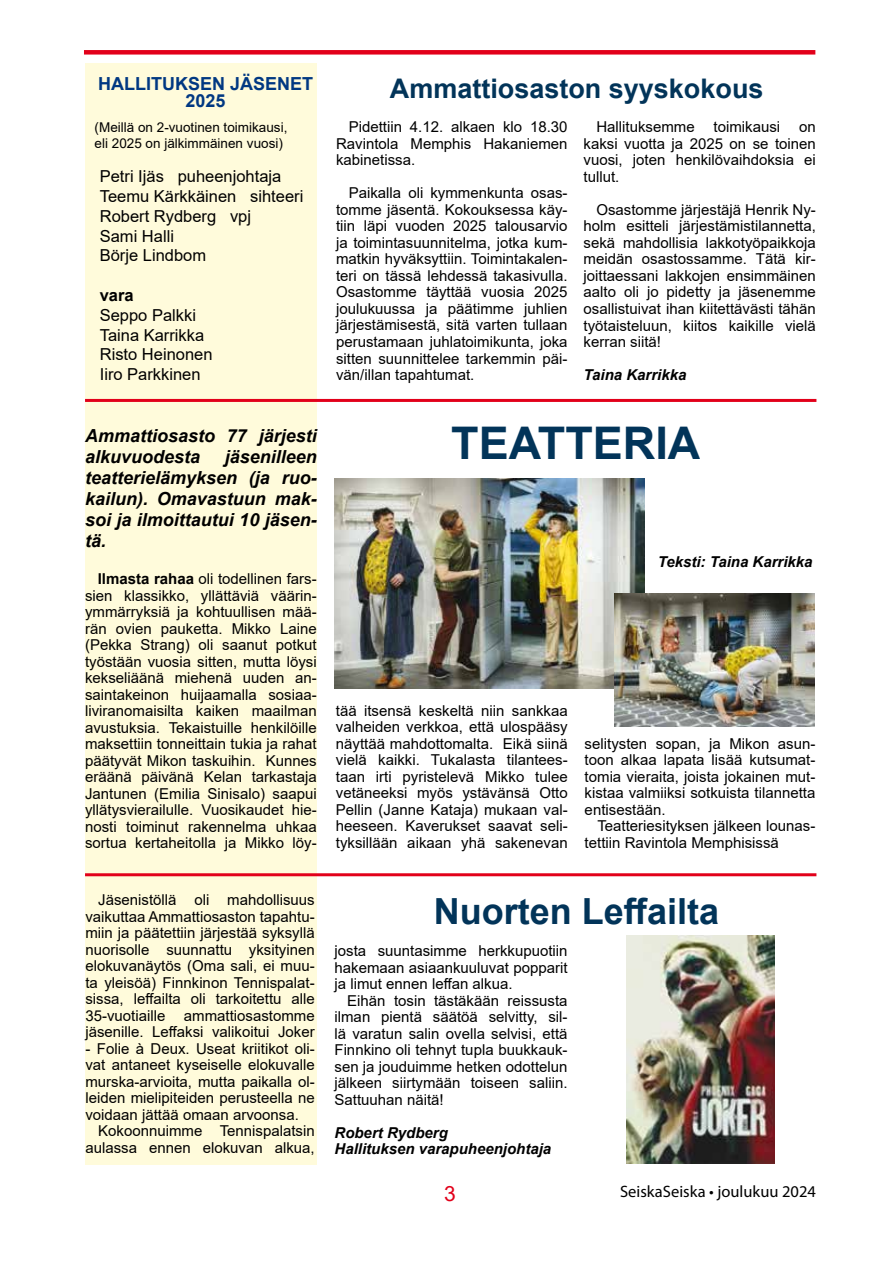
<style>
.page{position:relative;width:893px;height:1263px;background:#fff}
.page>*{position:absolute;margin:0;border:0;box-sizing:border-box;transform-origin:0 0}
.t1{font:700 45px "Arial";color:#023459}
.t2{font:700 36px "Arial";color:#023459}
.t3{font:700 27px "Arial";color:#023459}
.t4{font:21px "Arial";color:#e2001a}
.t5{font:italic 700 18px/21px "Arial";color:#000}
.t6{font:700 18px/16.5px "Arial";color:#003882;text-align:center}
.t7{font:16.5px/19.8px "Arial";color:#000}
.t8{font:16.5px "Myriad Pro";color:#000}
.t9{font:700 16.5px "Arial";color:#000}
.t10{font:15px/16.5px "Arial";color:#000;text-align:justify}
.t11{font:italic 700 15px/16.5px "Arial";color:#000}
.t12{font:13.5px/16.5px "Arial";color:#000}
.s1{font-weight:700}
</style>
<div class="page">
<div style="left:85px;top:64px;width:232px;height:1101px;background:#fffbdb"></div>
<div style="left:84px;top:50px;width:731px;height:5px;background:#e2001a"></div>
<img style="left:335px;top:478px;width:309px;height:211px">
<img style="left:615px;top:593px;width:199px;height:133px">
<hr style="left:85px;top:399px;width:731px;height:3px;background:#e2001a">
<hr style="left:85px;top:873px;width:731px;height:3px;background:#e2001a">
<img style="left:626px;top:935px;width:149px;height:228px">
<p class="t6" style="left:98px;top:76px;width:217px">HALLITUKSEN JÄSENET<br>2025</p>
<p class="t12" style="left:95px;top:118px;width:194px">(Meillä on 2-vuotinen toimikausi, eli 2025 on jälkimmäinen vuosi)</p>
<p class="t10" style="left:336px;top:119px;width:233px;text-indent:13px">Pidettiin 4.12. alkaen klo 18.30<br>Ravintola Memphis Hakaniemen kabinetissa.</p>
<p class="t10" style="left:336px;top:185px;width:233px;text-indent:13px">Paikalla oli kymmenkunta osas&shy;tomme jäsentä. Kokouksessa käy&shy;tiin läpi vuoden 2025 talousarvio ja toimintasuunnitelma, jotka kum&shy;matkin hyväksyttiin. Toimintakalen&shy;teri on tässä lehdessä takasivulla.<br>Osastomme täyttää vuosia 2025 joulukuussa ja päätimme juhlien järjestämisestä, sitä varten tullaan perustamaan juhlatoimikunta, joka sitten suunnittelee tarkemmin päi&shy;vän/illan tapahtumat.</p>
<h3 class="t3" style="left:390px;top:69px;width:375px">Ammattiosaston syyskokous</h3>
<p class="t10" style="left:596px;top:119px;width:100px">Hallituksemme</p>
<p class="t10" style="left:714px;top:119px;width:68px">toimikausi</p>
<p class="t10" style="left:584px;top:119px;width:234px;text-indent:216px">on kaksi vuotta ja 2025 on se toinen vuosi, joten henkilövaihdoksia ei tullut.</p>
<p class="t10" style="left:584px;top:201px;width:234px;text-indent:13px">Osastomme järjestäjä Henrik Ny&shy;holm esitteli järjestämistilannetta, sekä mahdollisia lakkotyöpaikkoja meidän osastossamme. Tätä kir&shy;joittaessani lakkojen ensimmäinen aalto oli jo pidetty ja jäsenemme osallistuivat ihan kiitettävästi tähän työtaisteluun, kiitos kaikille vielä kerran siitä!</p>
<p class="t11" style="left:584px;top:367px;width:104px">Taina Karrikka</p>
<p class="t7" style="left:100px;top:166px;width:205px">Petri Ijäs puheenjohtaja<br>Teemu Kärkkäinen sihteeri<br>Robert Rydberg vpj<br>Sami Halli<br>Börje Lindbom</p>
<p class="t9" style="left:100px;top:283px;width:35px">vara</p>
<p class="t7" style="left:100px;top:305px;width:114px">Seppo Palkki<br>Taina Karrikka<br>Risto Heinonen<br>Iiro Parkkinen</p>
<p class="t5" style="left:85px;top:426px;width:233px">Ammattiosasto 77 järjesti alkuvuodesta</p>
<p class="t5" style="left:85px;top:447px;width:233px;text-align:justify;text-indent:140px">jäsenilleen teatterielämyksen (ja ruo&shy;kailun). Omavastuun mak&shy;soi ja ilmoittautui 10 jäsen&shy;tä.</p>
<p class="t10" style="left:85px;top:571px;width:233px;text-indent:13px"><span class="s1">Ilmasta rahaa</span> oli todellinen fars&shy;sien klassikko, yllättäviä väärin&shy;ymmärryksiä ja kohtuullisen mää&shy;rän ovien pauketta. Mikko Laine (Pekka Strang) oli saanut potkut työstään vuosia sitten, mutta löysi kekseliäänä miehenä uuden an&shy;saintakeinon huijaamalla sosiaa&shy;liviranomaisilta kaiken maailman avustuksia. Tekaistuille henkilöille maksettiin tonneittain tukia ja rahat päätyvät Mikon taskuihin. Kunnes eräänä päivänä Kelan tarkastaja Jantunen (Emilia Sinisalo) saapui yllätysvierailulle. Vuosikaudet hie&shy;nosti toiminut rakennelma uhkaa sortua kertaheitolla ja Mikko löy-</p>
<h1 class="t1" style="left:451px;top:411px;width:251px">TEATTERIA</h1>
<p class="t11" style="left:658px;top:554px;width:156px">Teksti: Taina Karrikka</p>
<p class="t10" style="left:336px;top:702px;width:233px">tää itsensä keskeltä niin sankkaa valheiden verkkoa, että ulospääsy näyttää mahdottomalta. Eikä siinä vielä kaikki. Tukalasta tilantees&shy;taan irti pyristelevä Mikko tulee vetäneeksi myös ystävänsä Otto Pellin (Janne Kataja) mukaan val&shy;heeseen. Kaverukset saavat seli&shy;tyksillään aikaan yhä sakenevan</p>
<p class="t10" style="left:585px;top:735px;width:232px">selitysten sopan, ja Mikon asun&shy;toon alkaa lapata lisää kutsumat&shy;tomia vieraita, joista jokainen mut&shy;kistaa valmiiksi sotkuista tilannetta entisestään.</p>
<p class="t10" style="left:585px;top:817px;width:232px;text-indent:13px">Teatteriesityksen jälkeen lounas&shy;tettiin Ravintola Memphisissä</p>
<p class="t10" style="left:85px;top:891px;width:231px;text-indent:13px">Jäsenistöllä oli mahdollisuus vaikuttaa Ammattiosaston tapahtu&shy;miin ja päätettiin järjestää syksyllä nuorisolle suunnattu yksityinen elokuvanäytös (Oma sali, ei muu&shy;ta yleisöä) Finnkinon Tennispalat&shy;sissa, leffailta oli tarkoitettu alle 35-vuotiaille ammattiosastomme jäsenille. Leffaksi valikoitui Joker</p>
<p class="t10" style="left:85px;top:1040px;width:231px">- Folie à Deux. Useat kriitikot oli&shy;vat antaneet kyseiselle elokuvalle murska-arvioita, mutta paikalla ol&shy;leiden mielipiteiden perusteella ne voidaan jättää omaan arvoonsa.</p>
<p class="t10" style="left:85px;top:1122px;width:231px;text-align:right">Kokoonnuimme Tennispalatsin aulassa ennen elokuvan alkua,</p>
<h2 class="t2" style="left:434px;top:886px;width:287px">Nuorten Leffailta</h2>
<p class="t10" style="left:334px;top:943px;width:235px">josta suuntasimme herkkupuotiin hakemaan asiaankuuluvat popparit ja limut ennen leffan alkua.</p>
<p class="t10" style="left:334px;top:992px;width:235px;text-indent:13px">Eihän tosin tästäkään reissusta ilman pientä säätöä selvitty, sil&shy;lä varatun salin ovella selvisi, että Finnkino oli tehnyt tupla buukkauk&shy;sen ja jouduimme hetken odottelun jälkeen siirtymään toiseen saliin.<br>Sattuuhan näitä!</p>
<p class="t11" style="left:334px;top:1125px;width:218px">Robert Rydberg<br>Hallituksen varapuheenjohtaja</p>
<h3 class="t4" style="left:444px;top:1179px;width:13px">3</h3>
<p class="t8" style="left:620px;top:1181px;width:197px">SeiskaSeiska • joulukuu 2024</p>
</div>
